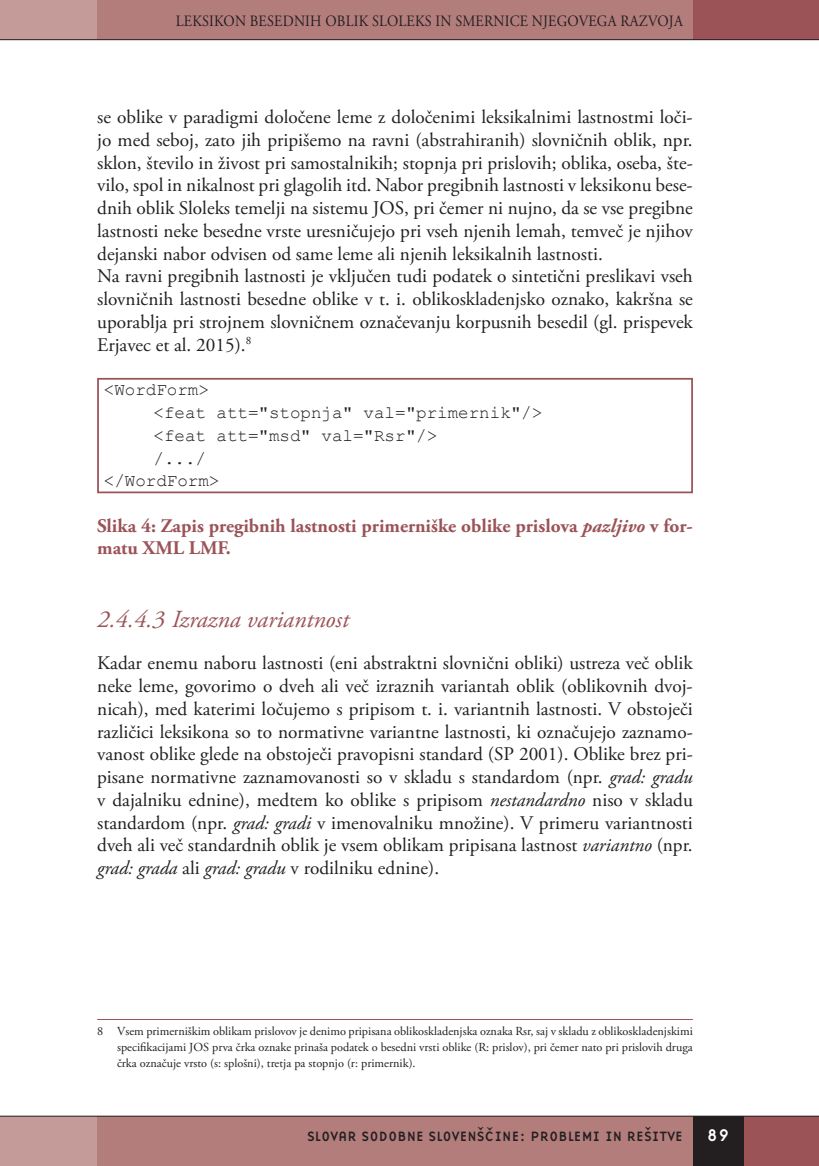
<style>
.page{position:relative;width:819px;height:1166px;background:#fff}
.page>*{position:absolute;margin:0;border:0;box-sizing:border-box;transform-origin:0 0}
.t1{font:italic 24.5px "Adobe Garamond Pro";color:#9b5358}
.t2{font:19.25px/22.8px "Adobe Garamond Pro";letter-spacing:-.02em;color:#231f20}
.t3{font:700 19.25px/22.4px "Adobe Garamond Pro";color:#9b5358}
.t4{font:17.5px "Courier New";color:#231f20}
.t5{font:17.5px "Base Nine";color:#fff}
.t6{font:15.75px "Adobe Garamond Pro";letter-spacing:.015em;color:#231f20;scale:.9 1}
.t7{font:14px "Base Nine";color:#231f20}
.t8{font:12.25px/15.8px "Adobe Garamond Pro";letter-spacing:-.02em;color:#231f20;text-align:justify}
.s1{font-style:italic}
</style>
<div class="page">
<div style="left:97px;top:0;width:596px;height:40px;background:#b37d7c"></div>
<div style="left:72px;top:1116px;width:620px;height:50px;background:#b37d7c"></div>
<div style="left:0;top:1116px;width:97px;height:50px;background:#c59b99"></div>
<div style="left:0;top:0;width:97px;height:40px;background:#c59b99"></div>
<div style="left:743px;top:1116px;width:75px;height:50px;background:#9b5358"></div>
<div style="left:692px;top:1116px;width:51px;height:50px;background:#231f20"></div>
<div style="left:692px;top:0;width:126px;height:40px;background:#9b5358"></div>
<hr style="left:0;top:39px;width:818px;height:1px;background:#231f20">
<hr style="left:0;top:1116px;width:818px;height:1px;background:#231f20">
<hr style="left:97px;top:1019px;width:595px;height:1px;background:#9b5358">
<div style="left:97px;top:378px;width:596px;height:115px;border:2px solid #9b5358"></div>
<p class="t6" style="left:176px;top:11px;width:564px">LEKSIKON BESEDNIH OBLIK SLOLEKS IN SMERNICE NJEGOVEGA RAZVOJA</p>
<p class="t2" style="left:97px;top:106px;width:597px">se oblike v paradigmi določene leme z določenimi leksikalnimi lastnostmi loči&shy;jo med seboj, zato jih pripišemo na ravni (abstrahiranih) slovničnih oblik, npr. sklon, število in živost pri samostalnikih; stopnja pri prislovih; oblika, oseba, šte&shy;vilo, spol in nikalnost pri glagolih itd. Nabor pregibnih lastnosti v leksikonu bese&shy;dnih oblik Sloleks temelji na sistemu JOS, pri čemer ni nujno, da se vse pregibne lastnosti neke besedne vrste uresničujejo pri vseh njenih lemah, temveč je njihov dejanski nabor odvisen od same leme ali njenih leksikalnih lastnosti.<br>Na ravni pregibnih lastnosti je vključen tudi podatek o sintetični preslikavi vseh slovničnih lastnosti besedne oblike v t. i. oblikoskladenjsko oznako, kakršna se uporablja pri strojnem slovničnem označevanju korpusnih besedil (gl. prispevek Erjavec et al. 2015).<sup>8</sup></p>
<p class="t4" style="left:104px;top:379px;width:106px">&lt;WordForm&gt;</p>
<p class="t4" style="left:153px;top:402px;width:390px">&lt;feat att="stopnja" val="primernik"/&gt;</p>
<p class="t4" style="left:153px;top:424px;width:285px">&lt;feat att="msd" val="Rsr"/&gt;</p>
<p class="t4" style="left:153px;top:447px;width:54px">/.../</p>
<p class="t4" style="left:104px;top:470px;width:117px">&lt;/WordForm&gt;</p>
<p class="t3" style="left:97px;top:515px;width:597px">Slika 4: Zapis pregibnih lastnosti primerniške oblike prislova <span class="s1">pazljivo</span> v for&shy;matu XML LMF.</p>
<p class="t1" style="left:97px;top:604px;width:253px">2.4.4.3 Izrazna variantnost</p>
<p class="t2" style="left:97px;top:652px;width:597px;text-align:justify">Kadar enemu naboru lastnosti (eni abstraktni slovnični obliki) ustreza več oblik neke leme, govorimo o dveh ali več izraznih variantah oblik (oblikovnih dvoj&shy;nicah), med katerimi ločujemo s pripisom t. i. variantnih lastnosti. V obstoječi različici leksikona so to normativne variantne lastnosti, ki označujejo zaznamo&shy;vanost oblike glede na obstoječi pravopisni standard (SP 2001). Oblike brez pri&shy;pisane normativne zaznamovanosti so v skladu s standardom (npr. <span class="s1">grad: gradu </span>v dajalniku ednine), medtem ko oblike s pripisom <span class="s1">nestandardno</span> niso v skladu standardom (npr. <span class="s1">grad: gradi</span> v imenovalniku množine). V primeru variantnosti dveh ali več standardnih oblik je vsem oblikam pripisana lastnost <span class="s1">variantno</span> (npr. <span class="s1">grad: grada</span> ali <span class="s1">grad: gradu</span> v rodilniku ednine).</p>
<p class="t8" style="left:117px;top:1024px;width:577px;text-indent:-20px">8 Vsem primerniškim oblikam prislovov je denimo pripisana oblikoskladenjska oznaka Rsr, saj v skladu z oblikoskladenjskimi specifikacijami JOS prva črka oznake prinaša podatek o besedni vrsti oblike (R: prislov), pri čemer nato pri prislovih druga črka označuje vrsto (s: splošni), tretja pa stopnjo (r: primernik).</p>
<p class="t7" style="left:307px;top:1126px;width:377px">SLOVAR SODOBNE SLOVENŠCˇINE: PROBLEMI IN REŠITVE</p>
<p class="t5" style="left:706px;top:1123px;width:25px">89</p>
</div>
